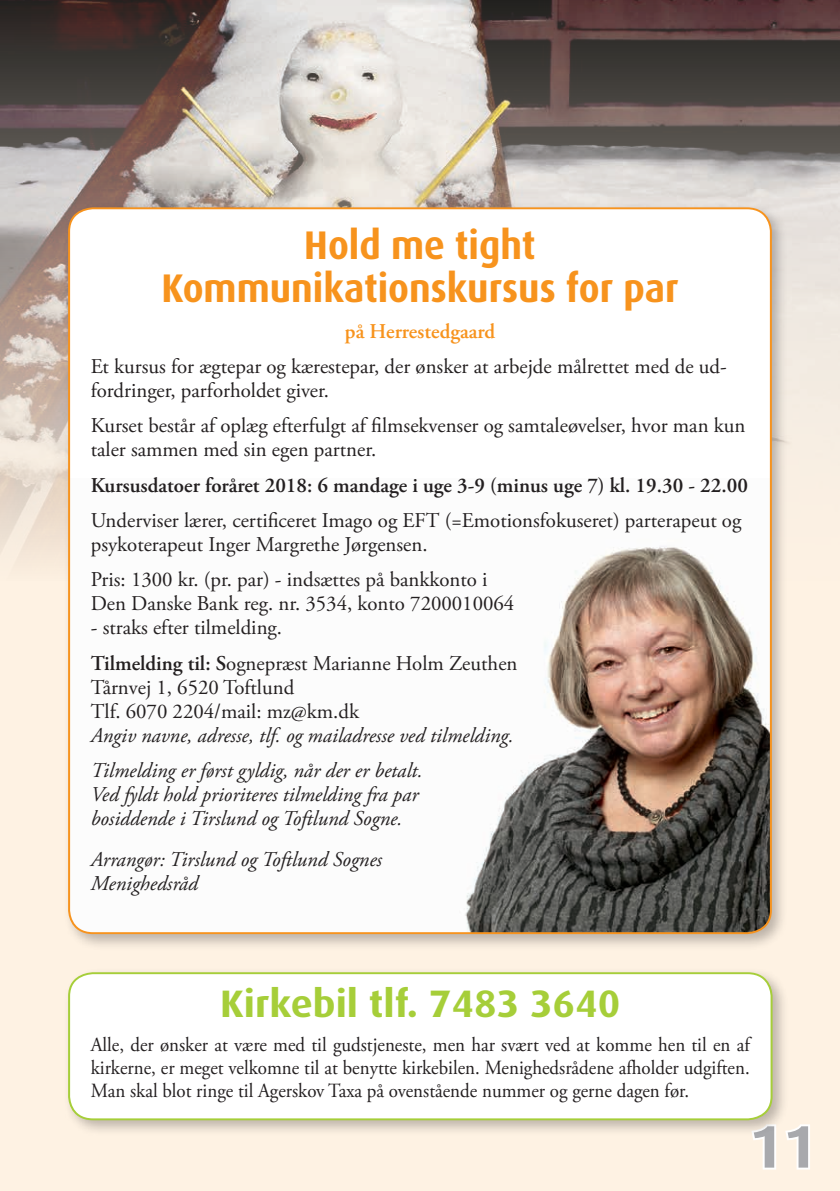
<style>
.page{position:relative;width:840px;height:1191px;background:#fff}
.page>*{position:absolute;margin:0;border:0;box-sizing:border-box;transform-origin:0 0}
.t1{font:700 60px "Dax";color:#a8a9ad}
.t2{font:700 40px/43px "Dax";color:#f7931d;text-align:center;scale:.94 1}
.t3{font:700 38.2px "Dax";color:#a6ce39;scale:1.04 1}
.t4{font:21px/24px "Adobe Garamond Pro";color:#231f20}
.t5{font:italic 21px/24px "Adobe Garamond Pro";color:#231f20}
.t6{font:600 21px "Adobe Garamond Pro";color:#231f20}
.t7{font:600 21px "Adobe Garamond Pro";color:#f7931d}
.t8{font:20px/23px "Adobe Garamond Pro";color:#231f20;text-align:justify;scale:.94 1}
.s1{font-weight:600}
</style>
<div class="page">
<div style="left:0;top:0;width:839px;height:1191px;background:#fef2e3"></div>
<img style="left:0;top:0;width:839px;height:558px">
<div style="left:63px;top:202px;width:725px;height:749px;background:#231f20;opacity:.3"></div>
<div style="left:69px;top:208px;width:701px;height:725px;background:#fff;border-radius:23px"></div>
<img style="left:69px;top:547px;width:701px;height:386px">
<svg style="left:752px;top:1124px;width:58px;height:46px"></svg>
<div style="left:63px;top:967px;width:725px;height:169px;background:#231f20;opacity:.3"></div>
<div style="left:69px;top:973px;width:702px;height:146px;background:#fff;border-radius:23px"></div>
<div style="left:68px;top:972px;width:704px;height:148px;border:2px solid #a6ce39;border-radius:23px"></div>
<h2 class="t2" style="left:161px;top:223px;width:551px">Hold me tight<br>Kommunikationskursus for par</h2>
<p class="t7" style="left:345px;top:319px;width:151px">på Herrestedgaard</p>
<p class="t4" style="left:91px;top:355px;width:637px">Et kursus for ægtepar og kærestepar, der ønsker at arbejde målrettet med de ud&shy;fordringer, parforholdet giver.</p>
<p class="t4" style="left:91px;top:414px;width:655px">Kurset består af oplæg efterfulgt af filmsekvenser og samtaleøvelser, hvor man kun taler sammen med sin egen partner.</p>
<p class="t6" style="left:91px;top:473px;width:658px">Kursusdatoer foråret 2018: 6 mandage i uge 3-9 (minus uge 7) kl. 19.30 - 22.00</p>
<p class="t4" style="left:91px;top:509px;width:651px">Underviser lærer, certificeret Imago og EFT (=Emotionsfokuseret) parterapeut og psykoterapeut Inger Margrethe Jørgensen.</p>
<p class="t4" style="left:91px;top:568px;width:425px">Pris: 1300 kr. (pr. par) - indsættes på bankkonto i<br>Den Danske Bank reg. nr. 3534, konto 7200010064</p>
<p class="t4" style="left:91px;top:611px;width:428px;line-height:35.4px">- straks efter tilmelding.<br><span class="s1">Tilmelding til: S</span>ognepræst Marianne Holm Zeuthen</p>
<p class="t4" style="left:91px;top:676px;width:270px">Tårnvej 1, 6520 Toftlund<br>Tlf. 6070 2204/mail: mz@km.dk</p>
<p class="t5" style="left:91px;top:718px;width:424px;line-height:35.4px">Angiv navne, adresse, tlf. og mailadresse ved tilmelding.<br>Tilmelding er først gyldig, når der er betalt.</p>
<p class="t5" style="left:91px;top:783px;width:329px">Ved fyldt hold prioriteres tilmelding fra par bosiddende i Tirslund og Toftlund Sogne.</p>
<p class="t5" style="left:91px;top:848px;width:292px">Arrangør: Tirslund og Toftlund Sognes<br>Menighedsråd</p>
<h3 class="t3" style="left:220px;top:982px;width:386px">Kirkebil tlf. 7483 3640</h3>
<p class="t8" style="left:91px;top:1033px;width:702px">Alle, der ønsker at være med til gudstjeneste, men har svært ved at komme hen til en af kirkerne, er meget velkomne til at benytte kirkebilen. Menighedsrådene afholder udgiften.<br>Man skal blot ringe til Agerskov Taxa på ovenstående nummer og gerne dagen før.</p>
<h1 class="t1" style="left:749px;top:1114px;width:69px">11</h1>
</div>
